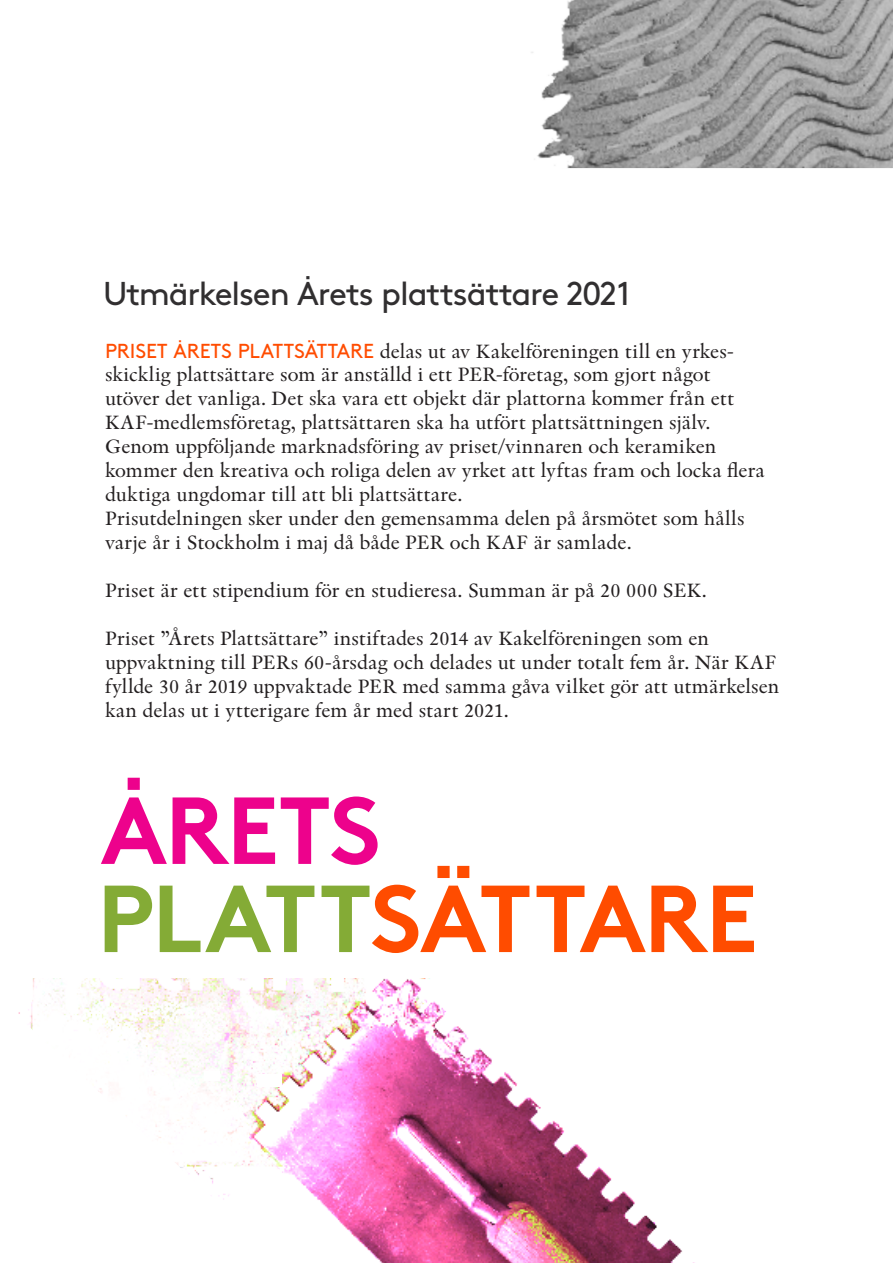
<style>
.page{position:relative;width:893px;height:1263px;background:#fff}
.page>*{position:absolute;margin:0;border:0;box-sizing:border-box;transform-origin:0 0}
.t1{font:700 94.95px "Brown For BKR";letter-spacing:-.02em;color:#ff4c00}
.t2{font:700 94.95px "Brown For BKR";letter-spacing:-.015em;color:#ed028c}
.t3{font:33px "Brown For BKR";letter-spacing:-.035em;color:#312f30}
.t4{font:20.25px/24px "Indigo";color:#231f20}
.s1{font-family:"Brown For BKR";color:#ff4c00}
.s2{color:#84ab36}
</style>
<div class="page">
<img style="left:32px;top:978px;width:663px;height:285px">
<img style="left:531px;top:0;width:362px;height:168px">
<div style="left:581px;top:1020px;width:12px;height:11px;background:#fff"></div>
<svg style="left:18px;top:999px;width:265px;height:264px"></svg>
<div style="left:151px;top:1076px;width:17px;height:10px;background:#fff"></div>
<div style="left:205px;top:1071px;width:15px;height:10px;background:#fff"></div>
<div style="left:257px;top:1074px;width:24px;height:12px;background:#fff"></div>
<p class="t3" style="left:103px;top:269px;width:529px">Utmärkelsen Årets plattsättare 2021</p>
<p class="t4" style="left:105px;top:339px;width:631px"><span class="s1">PRISET ÅRETS PLATTSÄTTARE</span> delas ut av Kakelföreningen till en yrkes-</p>
<p class="t4" style="left:105px;top:363px;width:631px">skicklig plattsättare som är anställd i ett PER-företag, som gjort något utöver det vanliga. Det ska vara ett objekt där plattorna kommer från ett<br>KAF-medlemsföretag, plattsättaren ska ha utfört plattsättningen själv.</p>
<p class="t4" style="left:105px;top:434px;width:661px">Genom uppföljande marknadsföring av priset/vinnaren och keramiken kommer den kreativa och roliga delen av yrket att lyftas fram och locka flera duktiga ungdomar till att bli plattsättare.<br>Prisutdelningen sker under den gemensamma delen på årsmötet som hålls varje år i Stockholm i maj då både PER och KAF är samlade.</p>
<p class="t4" style="left:105px;top:578px;width:603px">Priset är ett stipendium för en studieresa. Summan är på 20 000 SEK.</p>
<p class="t4" style="left:105px;top:626px;width:605px">Priset ”Årets Plattsättare” instiftades 2014 av Kakelföreningen som en</p>
<p class="t4" style="left:105px;top:650px;width:676px">uppvaktning till PERs 60-årsdag och delades ut under totalt fem år. När KAF fyllde 30 år 2019 uppvaktade PER med samma gåva vilket gör att utmärkelsen kan delas ut i ytterigare fem år med start 2021.</p>
<p class="t2" style="left:101px;top:754px;width:282px">ÅRETS</p>
<p class="t1" style="left:97px;top:842px;width:662px"><span class="s2">PLATT</span>SÄTTARE</p>
</div>
